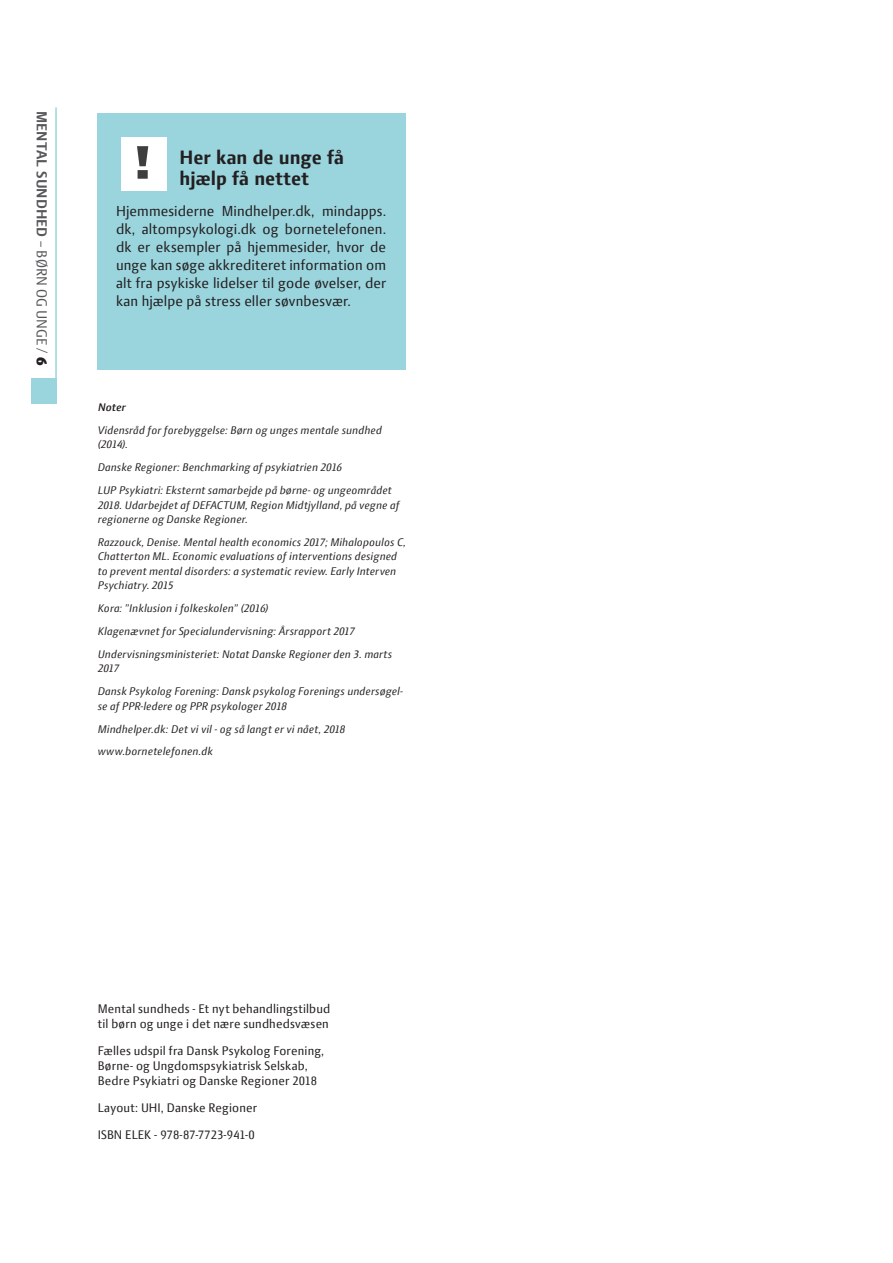
<style>
.page{position:relative;width:893px;height:1263px;background:#fff}
.page>*{position:absolute;margin:0;border:0;box-sizing:border-box;transform-origin:0 0}
.t1{font:800 51px "Press Sans";color:#3e3e3f}
.t2{font:700 21px/21px "Press Sans";color:#231f20}
.t3{font:15.75px/18px "Press Sans";letter-spacing:.005em;color:#231f20;text-align:justify}
.t4{font:700 15.75px "Press Sans";letter-spacing:.005em;color:#57585a}
.t5{font:13.5px/15px "Press Sans";letter-spacing:.01em;color:#231f20}
.t6{font:italic 12px/23px "Press Sans";letter-spacing:.015em;color:#231f20}
.t7{font:italic 600 12px "Press Sans";letter-spacing:.01em;color:#231f20}
.s1{font-weight:400}
.s2{font-weight:800;color:#231f20}
</style>
<div class="page">
<hr style="left:55px;top:107px;width:2px;height:287px;background:#9ad5de">
<div style="left:31px;top:378px;width:26px;height:26px;background:#9ad5de"></div>
<div style="left:98px;top:114px;width:308px;height:256px;background:#9ad5de"></div>
<div style="left:121px;top:137px;width:46px;height:53px;background:#fff"></div>
<hr style="left:892px;top:0;width:1px;height:1142px;background:#32bbc9">
<h3 class="t4" style="left:49px;top:111px;width:256px;rotate:90deg">MENTAL SUNDHED <span class="s1">– BØRN OG UNGE /</span> <span class="s2">6</span></h3>
<h1 class="t1" style="left:134px;top:138px;width:19px">!</h1>
<h2 class="t2" style="left:180px;top:148px;width:166px">Her kan de unge få hjælp få nettet</h2>
<p class="t3" style="left:116px;top:204px;width:272px">Hjemmesiderne Mindhelper.dk, mindapps. dk, altompsykologi.dk og bornetelefonen. dk er eksempler på hjemmesider, hvor de unge kan søge akkrediteret information om alt fra psykiske lidelser til gode øvelser, der kan hjælpe på stress eller søvnbesvær.</p>
<p class="t7" style="left:98px;top:401px;width:29px">Noter</p>
<p class="t6" style="left:98px;top:423px;width:286px;line-height:14.4px">Vidensråd for forebyggelse: Børn og unges mentale sundhed (2014).</p>
<p class="t6" style="left:98px;top:456px;width:295px">Danske Regioner: Benchmarking af psykiatrien 2016<br>LUP Psykiatri: Eksternt samarbejde på børne- og ungeområdet</p>
<p class="t6" style="left:98px;top:498px;width:303px;line-height:14.4px">2018. Udarbejdet af DEFACTUM, Region Midtjylland, på vegne af regionerne og Danske Regioner.</p>
<p class="t6" style="left:98px;top:535px;width:309px;line-height:14.4px">Razzouck, Denise. Mental health economics 2017; Mihalopoulos C, Chatterton ML. Economic evaluations of interventions designed to prevent mental disorders: a systematic review. Early Interven Psychiatry. 2015</p>
<p class="t6" style="left:98px;top:597px;width:296px">Kora: ”Inklusion i folkeskolen” (2016)<br>Klagenævnet for Specialundervisning: Årsrapport 2017<br>Undervisningsministeriet: Notat Danske Regioner den 3. marts</p>
<p class="t6" style="left:98px;top:657px;width:307px">2017<br>Dansk Psykolog Forening: Dansk psykolog Forenings undersøgel-</p>
<p class="t6" style="left:98px;top:695px;width:249px">se af PPR-ledere og PPR psykologer 2018<br>Mindhelper.dk: Det vi vil - og så langt er vi nået, 2018 www.bornetelefonen.dk</p>
<p class="t5" style="left:98px;top:1002px;width:234px">Mental sundheds - Et nyt behandlingstilbud til børn og unge i det nære sundhedsvæsen</p>
<p class="t5" style="left:98px;top:1044px;width:228px">Fælles udspil fra Dansk Psykolog Forening,<br>Børne- og Ungdomspsykiatrisk Selskab,<br>Bedre Psykiatri og Danske Regioner 2018</p>
<p class="t5" style="left:98px;top:1095px;width:161px;line-height:27px">Layout: UHI, Danske Regioner<br>ISBN ELEK - 978-87-7723-941-0</p>
</div>
